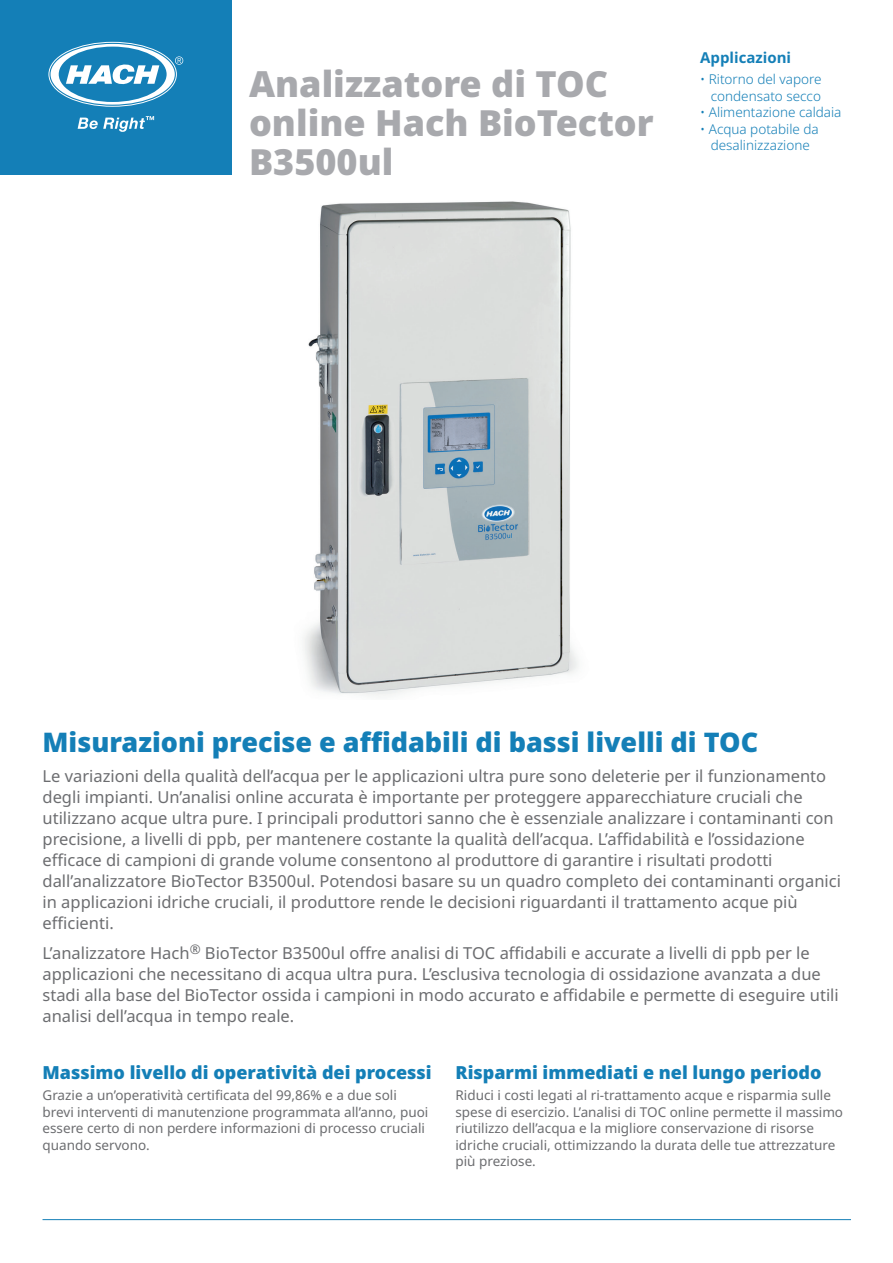
<style>
.page{position:relative;width:893px;height:1263px;background:#fff}
.page>*{position:absolute;margin:0;border:0;box-sizing:border-box;transform-origin:0 0}
.Head_1{font:900 36px/39px "Noto Sans";color:#a8a9ad}
.Head_2_USP{font:900 27px "Noto Sans";color:#147fb7}
.Head_2{font:900 18px "Noto Sans";color:#147fb7}
.Text_1_USP{font:16.5px/21px "Noto Sans";color:#6c6d70}
.Head_3{font:700 15px "Noto Sans";color:#147fb7}
.Text_1_Gray{font:13.5px/16.5px "Noto Sans";color:#6c6d70}
.Text_1_Color{font:300 13.5px/16.5px "Noto Sans";color:#147fb7;text-align:right}
</style>
<div class="page">
<div style="left:0;top:0;width:232px;height:175px;background:#147fb7"></div>
<svg style="left:48px;top:42px;width:135px;height:65px"></svg>
<svg style="left:78px;top:116px;width:76px;height:16px"></svg>
<hr style="left:43px;top:1219px;width:808px;height:1px;background:#147fb7">
<img style="left:304px;top:201px;width:274px;height:495px">
<p class="Head_1" style="left:249px;top:64px;width:406px">Analizzatore di TOC online Hach BioTector<br>B3500ul</p>
<p class="Head_3" style="left:700px;top:47px;width:92px">Applicazioni</p>
<p class="Text_1_Color" style="left:700px;top:72px;width:123px">• Ritorno del vapore condensato secco</p>
<p class="Text_1_Color" style="left:700px;top:105px;width:143px">• Alimentazione caldaia</p>
<p class="Text_1_Color" style="left:700px;top:121px;width:120px;text-align:center">• Acqua potabile da desalinizzazione</p>
<p class="Head_2_USP" style="left:43px;top:721px;width:717px">Misurazioni precise e affidabili di bassi livelli di TOC</p>
<p class="Text_1_USP" style="left:43px;top:766px;width:800px">Le variazioni della qualità dell’acqua per le applicazioni ultra pure sono deleterie per il funzionamento degli impianti. Un’analisi online accurata è importante per proteggere apparecchiature cruciali che utilizzano acque ultra pure. I principali produttori sanno che è essenziale analizzare i contaminanti con precisione, a livelli di ppb, per mantenere costante la qualità dell’acqua. L’affidabilità e l’ossidazione efficace di campioni di grande volume consentono al produttore di garantire i risultati prodotti dall’analizzatore BioTector B3500ul. Potendosi basare su un quadro completo dei contaminanti organici in applicazioni idriche cruciali, il produttore rende le decisioni riguardanti il trattamento acque più efficienti.</p>
<p class="Text_1_USP" style="left:43px;top:943px;width:798px">L’analizzatore Hach<sup>®</sup> BioTector B3500ul offre analisi di TOC affidabili e accurate a livelli di ppb per le applicazioni che necessitano di acqua ultra pura. L’esclusiva tecnologia di ossidazione avanzata a due stadi alla base del BioTector ossida i campioni in modo accurato e affidabile e permette di eseguire utili analisi dell’acqua in tempo reale.</p>
<p class="Head_2" style="left:43px;top:1059px;width:391px">Massimo livello di operatività dei processi</p>
<p class="Text_1_Gray" style="left:43px;top:1087px;width:387px">Grazie a un’operatività certificata del 99,86% e a due soli brevi interventi di manutenzione programmata all’anno, puoi essere certo di non perdere informazioni di processo cruciali quando servono.</p>
<p class="Head_2" style="left:455px;top:1059px;width:368px">Risparmi immediati e nel lungo periodo</p>
<p class="Text_1_Gray" style="left:455px;top:1087px;width:389px">Riduci i costi legati al ri-trattamento acque e risparmia sulle spese di esercizio. L’analisi di TOC online permette il massimo riutilizzo dell’acqua e la migliore conservazione di risorse idriche cruciali, ottimizzando la durata delle tue attrezzature più preziose.</p>
</div>
